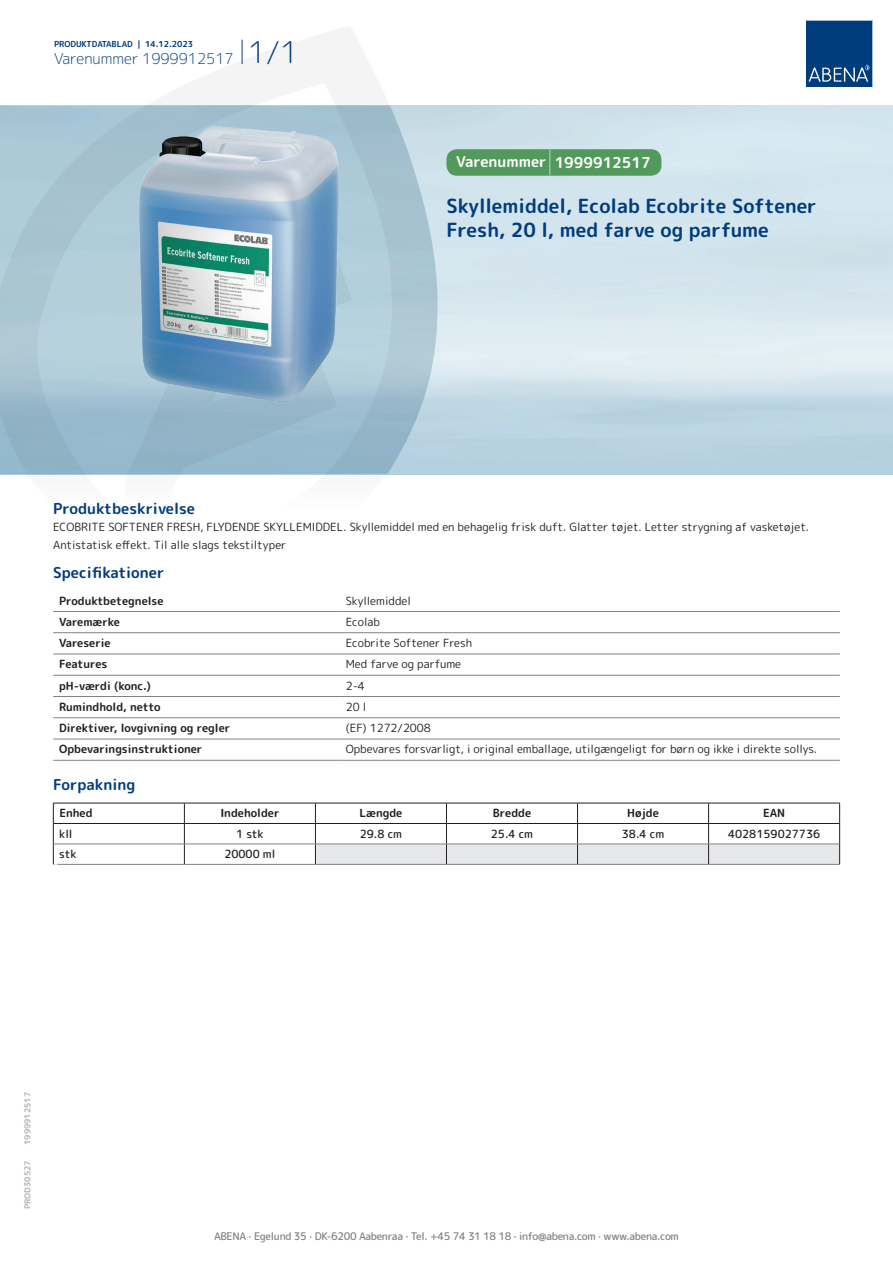
<style>
.page{position:relative;width:893px;height:1263px;background:#fff}
.page>*{position:absolute;margin:0;border:0;box-sizing:border-box;transform-origin:0 0}
.t1{font:700 19.5px/24px "Rounded Mplus 1 c";color:#013d7d}
.t2{font:700 15px "Rounded Mplus 1 c";color:#013d7d}
.t3{font:300 15px "Rounded Mplus 1 c";color:#013d7d}
.t4{font:700 15px "Rounded Mplus 1 c";color:#fff}
.t5{font:11.25px/18px "Rounded Mplus 1 c";color:#231f20}
.t6{font:700 11.25px "Rounded Mplus 1 c";color:#231f20}
.t7{font:500 11.25px "Rounded Mplus 1 c";color:#231f20}
.t8{font:500 10.5px "Rounded Mplus 1 c";letter-spacing:-.03em;color:#808285}
.t9{font:700 10.5px "Rounded Mplus 1 c";color:#fff}
.t10{font:700 8.25px "Rounded Mplus 1 c";color:#013d7d}
.t11{font:700 8.25px "Rounded Mplus 1 c";color:#b2b3b7}
.s1{font-size:30px}
.s2{font-size:25.5px}
</style>
<div class="page">
<svg style="left:0;top:26px;width:439px;height:449px"></svg>
<svg style="left:0;top:106px;width:438px;height:368px;background:#a6c4d3"></svg>
<svg style="left:242px;top:40px;width:1px;height:24px"></svg>
<svg style="left:806px;top:20px;width:67px;height:67px;background:#144b86"></svg>
<img style="left:139px;top:127px;width:200px;height:275px">
<hr style="left:53px;top:611px;width:287px;height:1px;background:#808285">
<hr style="left:340px;top:611px;width:500px;height:1px;background:#808285">
<hr style="left:53px;top:632px;width:287px;height:1px;background:#808285">
<hr style="left:340px;top:632px;width:500px;height:1px;background:#808285">
<hr style="left:53px;top:654px;width:287px;height:1px;background:#808285">
<hr style="left:340px;top:654px;width:500px;height:1px;background:#808285">
<hr style="left:53px;top:675px;width:287px;height:1px;background:#808285">
<hr style="left:340px;top:675px;width:500px;height:1px;background:#808285">
<hr style="left:53px;top:696px;width:287px;height:1px;background:#808285">
<hr style="left:340px;top:696px;width:500px;height:1px;background:#808285">
<hr style="left:53px;top:717px;width:287px;height:1px;background:#808285">
<hr style="left:340px;top:717px;width:500px;height:1px;background:#808285">
<hr style="left:53px;top:739px;width:287px;height:1px;background:#808285">
<hr style="left:340px;top:739px;width:500px;height:1px;background:#808285">
<hr style="left:53px;top:760px;width:287px;height:1px;background:#808285">
<hr style="left:340px;top:760px;width:500px;height:1px;background:#808285">
<hr style="left:53px;top:803px;width:131px;height:1px;background:#231f20">
<hr style="left:184px;top:803px;width:131px;height:1px;background:#231f20">
<hr style="left:53px;top:823px;width:131px;height:1px;background:#231f20">
<hr style="left:184px;top:823px;width:131px;height:1px;background:#231f20">
<svg style="left:53px;top:803px;width:1px;height:61px"></svg>
<svg style="left:184px;top:803px;width:1px;height:61px"></svg>
<svg style="left:315px;top:803px;width:525px;height:61px"></svg>
<hr style="left:54px;top:844px;width:130px;height:1px;background:#808285">
<hr style="left:184px;top:844px;width:131px;height:1px;background:#808285">
<hr style="left:315px;top:844px;width:131px;height:1px;background:#808285">
<hr style="left:446px;top:844px;width:131px;height:1px;background:#808285">
<hr style="left:577px;top:844px;width:132px;height:1px;background:#808285">
<hr style="left:709px;top:844px;width:130px;height:1px;background:#808285">
<hr style="left:53px;top:864px;width:131px;height:1px;background:#808285">
<hr style="left:184px;top:864px;width:131px;height:1px;background:#808285">
<hr style="left:315px;top:864px;width:131px;height:1px;background:#808285">
<hr style="left:446px;top:864px;width:131px;height:1px;background:#808285">
<hr style="left:577px;top:864px;width:132px;height:1px;background:#808285">
<hr style="left:709px;top:864px;width:131px;height:1px;background:#808285">
<div style="left:446px;top:149px;width:215px;height:27px;background:#52995c;border-radius:10px"></div>
<p class="t10" style="left:54px;top:38px;width:141px">PRODUKTDATABLAD | 14.12.2023</p>
<h2 class="t3" style="left:54px;top:48px;width:246px">Varenummer 1999912517 <span class="s1">1/1</span></h2>
<h2 class="t4" style="left:456px;top:152px;width:196px">Varenummer <span class="s2">|</span> 1999912517</h2>
<h1 class="t1" style="left:446px;top:194px;width:372px">Skyllemiddel, Ecolab Ecobrite Softener<br>Fresh, 20 l, med farve og parfume</h1>
<h2 class="t2" style="left:53px;top:498px;width:143px">Produktbeskrivelse</h2>
<p class="t5" style="left:53px;top:517px;width:757px">ECOBRITE SOFTENER FRESH, FLYDENDE SKYLLEMIDDEL. Skyllemiddel med en behagelig frisk duft. Glatter tøjet. Letter strygning af vasketøjet.<br>Antistatisk effekt. Til alle slags tekstiltyper</p>
<h2 class="t2" style="left:53px;top:562px;width:113px">Specifikationer</h2>
<p class="t6" style="left:59px;top:592px;width:106px">Produktbetegnelse</p>
<p class="t5" style="left:346px;top:591px;width:67px">Skyllemiddel</p>
<p class="t6" style="left:59px;top:614px;width:62px">Varemærke</p>
<p class="t5" style="left:346px;top:613px;width:36px">Ecolab</p>
<p class="t6" style="left:59px;top:635px;width:53px">Vareserie</p>
<p class="t5" style="left:346px;top:634px;width:128px">Ecobrite Softener Fresh</p>
<p class="t6" style="left:59px;top:656px;width:50px">Features</p>
<p class="t5" style="left:346px;top:655px;width:117px">Med farve og parfume</p>
<p class="t6" style="left:59px;top:678px;width:93px">pH-værdi (konc.)</p>
<p class="t5" style="left:346px;top:676px;width:21px">2-4</p>
<p class="t6" style="left:59px;top:699px;width:103px">Rumindhold, netto</p>
<p class="t5" style="left:346px;top:698px;width:22px">20 l</p>
<p class="t6" style="left:59px;top:720px;width:173px">Direktiver, lovgivning og regler</p>
<p class="t5" style="left:346px;top:719px;width:87px">(EF) 1272/2008</p>
<p class="t6" style="left:59px;top:741px;width:145px">Opbevaringsinstruktioner</p>
<p class="t5" style="left:346px;top:740px;width:473px">Opbevares forsvarligt, i original emballage, utilgængeligt for børn og ikke i direkte sollys.</p>
<h2 class="t2" style="left:53px;top:774px;width:84px">Forpakning</h2>
<p class="t6" style="left:59px;top:805px;width:35px">Enhed</p>
<p class="t6" style="left:220px;top:805px;width:61px">Indeholder</p>
<p class="t6" style="left:359px;top:805px;width:44px">Længde</p>
<p class="t6" style="left:493px;top:805px;width:40px">Bredde</p>
<p class="t6" style="left:627px;top:805px;width:33px">Højde</p>
<p class="t6" style="left:763px;top:805px;width:24px">EAN</p>
<p class="t7" style="left:59px;top:826px;width:15px">kll</p>
<p class="t7" style="left:236px;top:826px;width:29px">1 stk</p>
<p class="t7" style="left:360px;top:826px;width:44px">29.8 cm</p>
<p class="t7" style="left:491px;top:826px;width:44px">25.4 cm</p>
<p class="t7" style="left:622px;top:826px;width:44px">38.4 cm</p>
<p class="t7" style="left:728px;top:826px;width:94px">4028159027736</p>
<p class="t7" style="left:59px;top:846px;width:19px">stk</p>
<p class="t7" style="left:224px;top:846px;width:53px">20000 ml</p>
<p class="t9" style="left:53px;top:860px;width:7px">*</p>
<p class="t11" style="left:22px;top:1145px;width:54px;rotate:-90deg">1999912517</p>
<p class="t11" style="left:22px;top:1209px;width:50px;rotate:-90deg">PROD30527</p>
<p class="t8" style="left:214px;top:1229px;width:466px">ABENA · Egelund 35 · DK-6200 Aabenraa · Tel. +45 74 31 18 18 · info@abena.com · www.abena.com</p>
</div>
